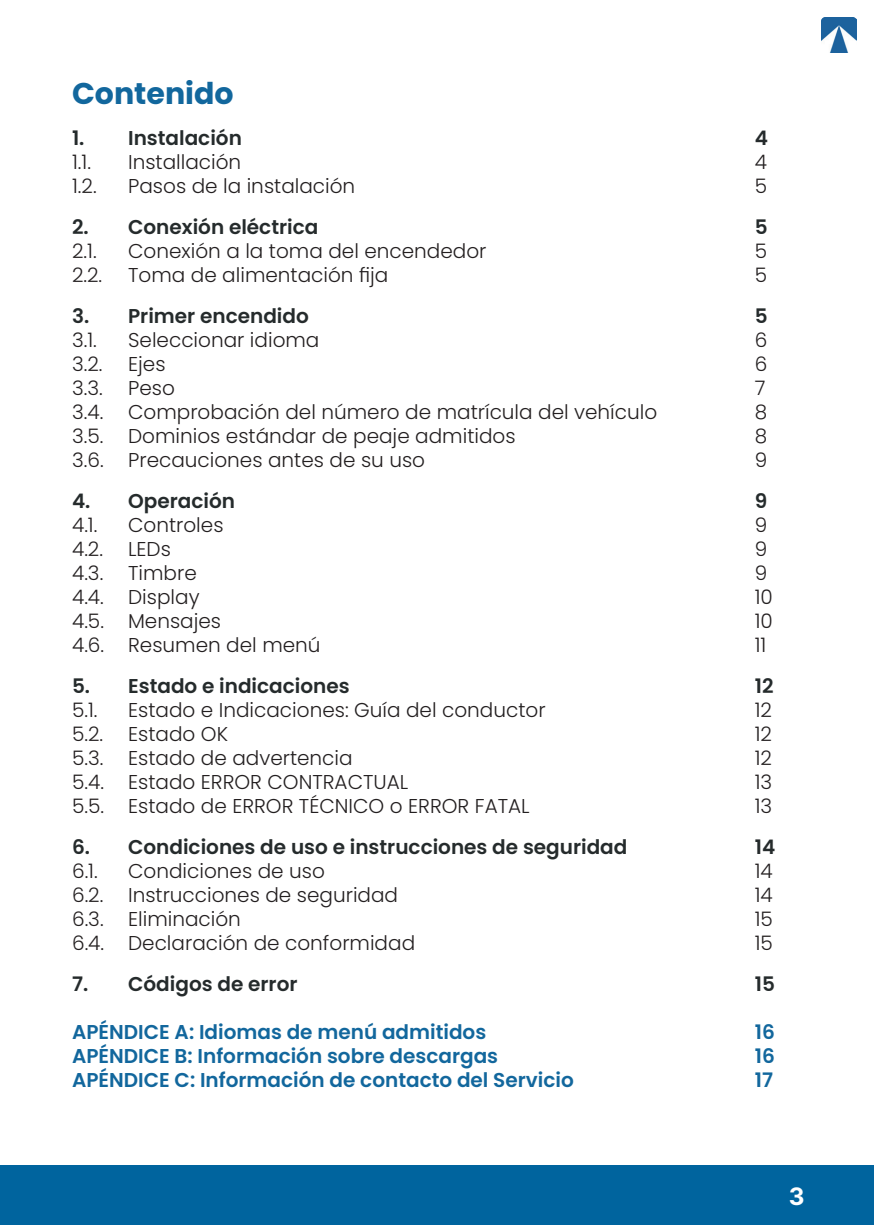
<style>
.page{position:relative;width:874px;height:1225px;background:#fff}
.page>*{position:absolute;margin:0;border:0;box-sizing:border-box;transform-origin:0 0}
.t1{font:700 30px "Poppins";color:#12679d}
.t2{font:24px "Inter";color:#fff}
.t3{font:300 20px "Poppins";color:#231f20}
.t4{font:600 20px "Poppins";color:#252b2c}
.t5{font:600 20px "Poppins";color:#12679d}
</style>
<div class="page">
<div style="left:0;top:1165px;width:873px;height:60px;background:#00649e"></div>
<img style="left:821px;top:17px;width:35px;height:35px">
<h1 class="t1" style="left:72px;top:76px;width:163px">Contenido</h1>
<p class="t4" style="left:72px;top:126px;width:171px">1. Instalación</p>
<p class="t4" style="left:754px;top:126px;width:15px">4</p>
<p class="t3" style="left:72px;top:150px;width:20px">1.1.</p>
<p class="t3" style="left:128px;top:150px;width:115px">Installación</p>
<p class="t3" style="left:754px;top:150px;width:14px">4</p>
<p class="t3" style="left:72px;top:174px;width:26px">1.2.</p>
<p class="t3" style="left:128px;top:174px;width:228px">Pasos de la instalación</p>
<p class="t3" style="left:754px;top:174px;width:14px">5</p>
<p class="t4" style="left:72px;top:215px;width:248px">2. Conexión eléctrica</p>
<p class="t4" style="left:754px;top:215px;width:14px">5</p>
<p class="t3" style="left:72px;top:239px;width:26px">2.1.</p>
<p class="t3" style="left:128px;top:239px;width:360px">Conexión a la toma del encendedor</p>
<p class="t3" style="left:754px;top:239px;width:14px">5</p>
<p class="t3" style="left:72px;top:263px;width:32px">2.2.</p>
<p class="t3" style="left:128px;top:263px;width:261px">Toma de alimentación fija</p>
<p class="t3" style="left:754px;top:263px;width:14px">5</p>
<p class="t4" style="left:72px;top:304px;width:238px">3. Primer encendido</p>
<p class="t4" style="left:754px;top:304px;width:14px">5</p>
<p class="t3" style="left:72px;top:328px;width:26px">3.1.</p>
<p class="t3" style="left:128px;top:328px;width:193px">Seleccionar idioma</p>
<p class="t3" style="left:754px;top:328px;width:14px">6</p>
<p class="t3" style="left:72px;top:352px;width:32px">3.2.</p>
<p class="t3" style="left:128px;top:352px;width:39px">Ejes</p>
<p class="t3" style="left:754px;top:352px;width:14px">6</p>
<p class="t3" style="left:72px;top:376px;width:32px">3.3.</p>
<p class="t3" style="left:128px;top:376px;width:48px">Peso</p>
<p class="t3" style="left:754px;top:376px;width:12px">7</p>
<p class="t3" style="left:72px;top:400px;width:586px">3.4. Comprobación del número de matrícula del vehículo</p>
<p class="t3" style="left:754px;top:400px;width:14px">8</p>
<p class="t3" style="left:72px;top:424px;width:445px">3.5. Dominios estándar de peaje admitidos</p>
<p class="t3" style="left:754px;top:424px;width:14px">8</p>
<p class="t3" style="left:72px;top:448px;width:354px">3.6. Precauciones antes de su uso</p>
<p class="t3" style="left:754px;top:448px;width:14px">9</p>
<p class="t4" style="left:72px;top:489px;width:164px">4. Operación</p>
<p class="t4" style="left:754px;top:489px;width:14px">9</p>
<p class="t3" style="left:72px;top:513px;width:27px">4.1.</p>
<p class="t3" style="left:128px;top:513px;width:97px">Controles</p>
<p class="t3" style="left:754px;top:513px;width:14px">9</p>
<p class="t3" style="left:72px;top:537px;width:32px">4.2.</p>
<p class="t3" style="left:128px;top:537px;width:44px">LEDs</p>
<p class="t3" style="left:754px;top:537px;width:14px">9</p>
<p class="t3" style="left:72px;top:561px;width:126px">4.3. Timbre</p>
<p class="t3" style="left:754px;top:561px;width:14px">9</p>
<p class="t3" style="left:72px;top:585px;width:129px">4.4. Display</p>
<p class="t3" style="left:754px;top:585px;width:20px">10</p>
<p class="t3" style="left:72px;top:609px;width:150px">4.5. Mensajes</p>
<p class="t3" style="left:754px;top:609px;width:20px">10</p>
<p class="t3" style="left:72px;top:633px;width:250px">4.6. Resumen del menú</p>
<p class="t3" style="left:754px;top:633px;width:13px">11</p>
<p class="t4" style="left:72px;top:674px;width:279px">5. Estado e indicaciones</p>
<p class="t4" style="left:754px;top:674px;width:20px">12</p>
<p class="t3" style="left:72px;top:698px;width:27px">5.1.</p>
<p class="t3" style="left:128px;top:698px;width:419px">Estado e Indicaciones: Guía del conductor</p>
<p class="t3" style="left:754px;top:698px;width:19px">12</p>
<p class="t3" style="left:72px;top:722px;width:157px">5.2. Estado OK</p>
<p class="t3" style="left:754px;top:722px;width:19px">12</p>
<p class="t3" style="left:72px;top:746px;width:282px">5.3. Estado de advertencia</p>
<p class="t3" style="left:754px;top:746px;width:19px">12</p>
<p class="t3" style="left:72px;top:770px;width:337px">5.4. Estado ERROR CONTRACTUAL</p>
<p class="t3" style="left:754px;top:770px;width:19px">13</p>
<p class="t3" style="left:72px;top:794px;width:459px">5.5. Estado de ERROR TÉCNICO o ERROR FATAL</p>
<p class="t3" style="left:754px;top:794px;width:19px">13</p>
<p class="t4" style="left:72px;top:835px;width:556px">6. Condiciones de uso e instrucciones de seguridad</p>
<p class="t4" style="left:754px;top:835px;width:22px">14</p>
<p class="t3" style="left:72px;top:859px;width:27px">6.1.</p>
<p class="t3" style="left:128px;top:859px;width:198px">Condiciones de uso</p>
<p class="t3" style="left:754px;top:859px;width:20px">14</p>
<p class="t3" style="left:72px;top:883px;width:327px">6.2. Instrucciones de seguridad</p>
<p class="t3" style="left:754px;top:883px;width:20px">14</p>
<p class="t3" style="left:72px;top:907px;width:170px">6.3. Eliminación</p>
<p class="t3" style="left:754px;top:907px;width:20px">15</p>
<p class="t3" style="left:72px;top:931px;width:344px">6.4. Declaración de conformidad</p>
<p class="t3" style="left:754px;top:931px;width:20px">15</p>
<p class="t4" style="left:72px;top:972px;width:227px">7. Códigos de error</p>
<p class="t4" style="left:754px;top:972px;width:22px">15</p>
<p class="t5" style="left:72px;top:1020px;width:415px">APÉNDICE A: Idiomas de menú admitidos</p>
<p class="t5" style="left:754px;top:1020px;width:22px">16</p>
<p class="t5" style="left:72px;top:1044px;width:427px">APÉNDICE B: Información sobre descargas</p>
<p class="t5" style="left:754px;top:1044px;width:22px">16</p>
<p class="t5" style="left:72px;top:1068px;width:503px">APÉNDICE C: Información de contacto del Servicio</p>
<p class="t5" style="left:754px;top:1068px;width:20px">17</p>
<p class="t2" style="left:788px;top:1179px;width:17px">3</p>
</div>
